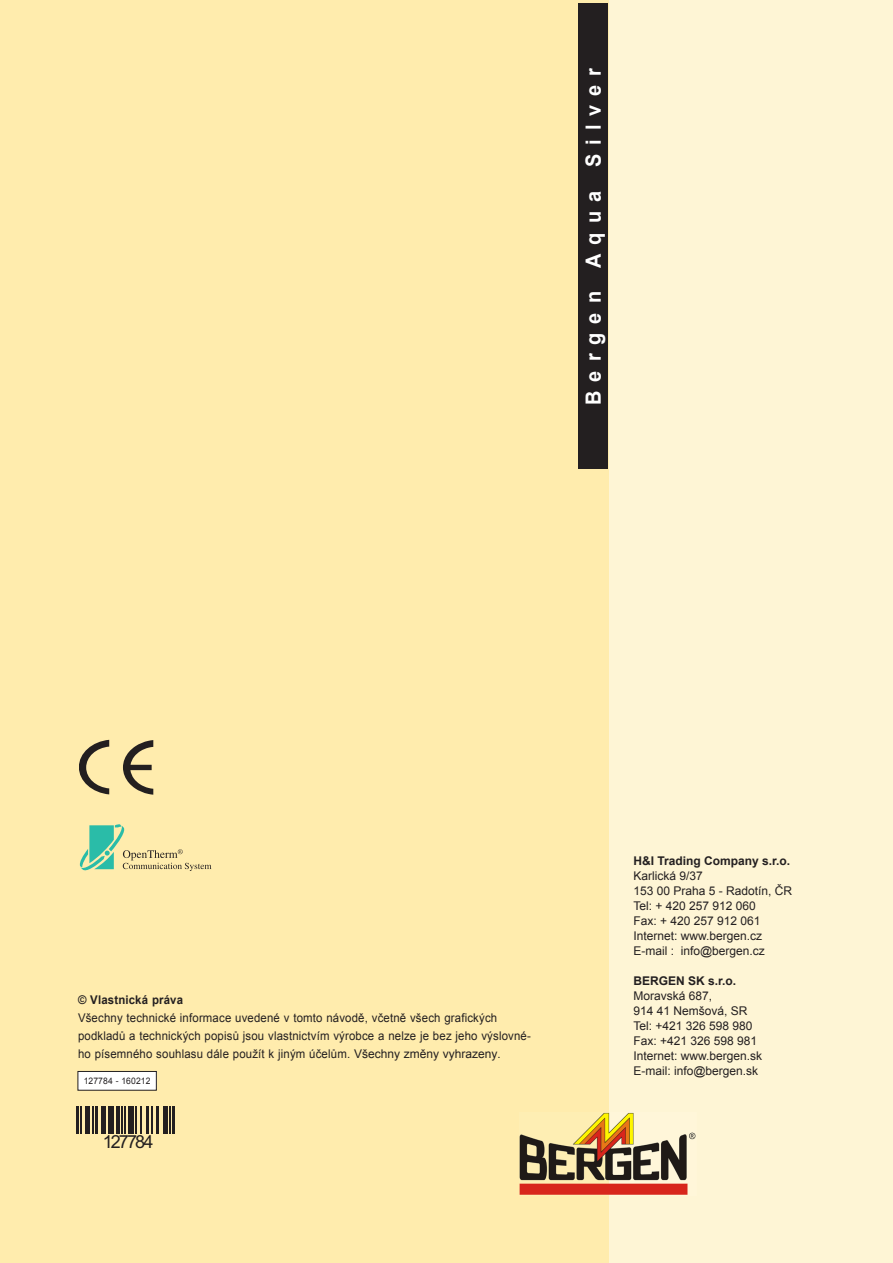
<style>
.page{position:relative;width:893px;height:1263px;background:#fff}
.page>*{position:absolute;margin:0;border:0;box-sizing:border-box;transform-origin:0 0}
.t1{font:700 21px "Arial";letter-spacing:.45em;color:#fff;scale:.95 1}
.t2{font:18px "Arial";letter-spacing:-.105em;color:#231f20}
.t3{font:12px "Arial";color:#231f20}
.t4{font:12px/18px "Arial";color:#231f20;scale:.95 1}
.t5{font:700 12px "Arial";color:#231f20}
.t6{font:700 12px "Arial";color:#231f20;scale:.95 1}
.t7{font:9px "Arial";letter-spacing:.015em;color:#231f20;scale:.95 1}
</style>
<div class="page">
<div style="left:32px;top:0;width:861px;height:1263px;background:#fef5d5"></div>
<div style="left:0;top:0;width:608px;height:1263px;background:#ffecad"></div>
<div style="left:578px;top:4px;width:30px;height:465px;background:#231f20"></div>
<div style="left:78px;top:1071px;width:78px;height:19px;background:#fff"></div>
<div style="left:78px;top:1071px;width:79px;height:19px;border:1px solid #231f20"></div>
<svg style="left:80px;top:740px;width:29px;height:54px"></svg>
<svg style="left:123px;top:740px;width:30px;height:55px"></svg>
<svg style="left:80px;top:824px;width:132px;height:47px"></svg>
<img style="left:519px;top:1112px;width:177px;height:83px">
<hr style="left:77px;top:1107px;width:2px;height:27px;background:#231f20">
<svg style="left:81px;top:1107px;width:1px;height:27px"></svg>
<hr style="left:85px;top:1107px;width:4px;height:27px;background:#231f20">
<hr style="left:92px;top:1107px;width:2px;height:27px;background:#231f20">
<hr style="left:95px;top:1107px;width:3px;height:27px;background:#231f20">
<hr style="left:101px;top:1107px;width:4px;height:27px;background:#231f20">
<div style="left:108px;top:1107px;width:6px;height:27px;background:#231f20"></div>
<hr style="left:116px;top:1107px;width:4px;height:27px;background:#231f20">
<hr style="left:121px;top:1107px;width:2px;height:27px;background:#231f20">
<svg style="left:124px;top:1107px;width:1px;height:27px"></svg>
<div style="left:129px;top:1107px;width:5px;height:27px;background:#231f20"></div>
<svg style="left:136px;top:1107px;width:5px;height:27px"></svg>
<hr style="left:146px;top:1107px;width:3px;height:27px;background:#231f20">
<svg style="left:152px;top:1107px;width:1px;height:27px"></svg>
<hr style="left:156px;top:1107px;width:3px;height:27px;background:#231f20">
<hr style="left:163px;top:1107px;width:4px;height:27px;background:#231f20">
<svg style="left:169px;top:1107px;width:1px;height:27px"></svg>
<hr style="left:172px;top:1107px;width:3px;height:27px;background:#231f20">
<p class="t1" style="left:580px;top:405px;width:357px;rotate:-90deg">Bergen Aqua Silver</p>
<p class="t6" style="left:78px;top:992px;width:112px">© Vlastnická práva</p>
<p class="t4" style="left:78px;top:1009px;width:478px">Všechny technické informace uvedené v tomto návodě, včetně všech grafických podkladů a technických popisů jsou vlastnictvím výrobce a nelze je bez jeho výslovné&shy;ho písemného souhlasu dále použít k jiným účelům. Všechny změny vyhrazeny.</p>
<p class="t7" style="left:84px;top:1075px;width:72px">127784 - 160212</p>
<p class="t2" style="left:103px;top:1130px;width:52px">127784</p>
<p class="t5" style="left:633px;top:853px;width:158px">H&amp;I Trading Company s.r.o.</p>
<p class="t3" style="left:633px;top:868px;width:71px">Karlická 9/37</p>
<p class="t3" style="left:633px;top:883px;width:160px">153 00 Praha 5 - Radotín, ČR</p>
<p class="t3" style="left:633px;top:898px;width:124px">Tel: + 420 257 912 060</p>
<p class="t3" style="left:633px;top:913px;width:129px">Fax: + 420 257 912 061</p>
<p class="t3" style="left:633px;top:928px;width:130px">Internet: www.bergen.cz</p>
<p class="t3" style="left:633px;top:943px;width:133px">E-mail : info@bergen.cz</p>
<p class="t5" style="left:633px;top:973px;width:104px">BERGEN SK s.r.o.</p>
<p class="t3" style="left:633px;top:988px;width:80px">Moravská 687,</p>
<p class="t3" style="left:633px;top:1003px;width:116px">914 41 Nemšová, SR</p>
<p class="t3" style="left:633px;top:1018px;width:121px">Tel: +421 326 598 980</p>
<p class="t3" style="left:633px;top:1033px;width:125px">Fax: +421 326 598 981</p>
<p class="t3" style="left:633px;top:1048px;width:130px">Internet: www.bergen.sk</p>
<p class="t3" style="left:633px;top:1063px;width:126px">E-mail: info@bergen.sk</p>
</div>
